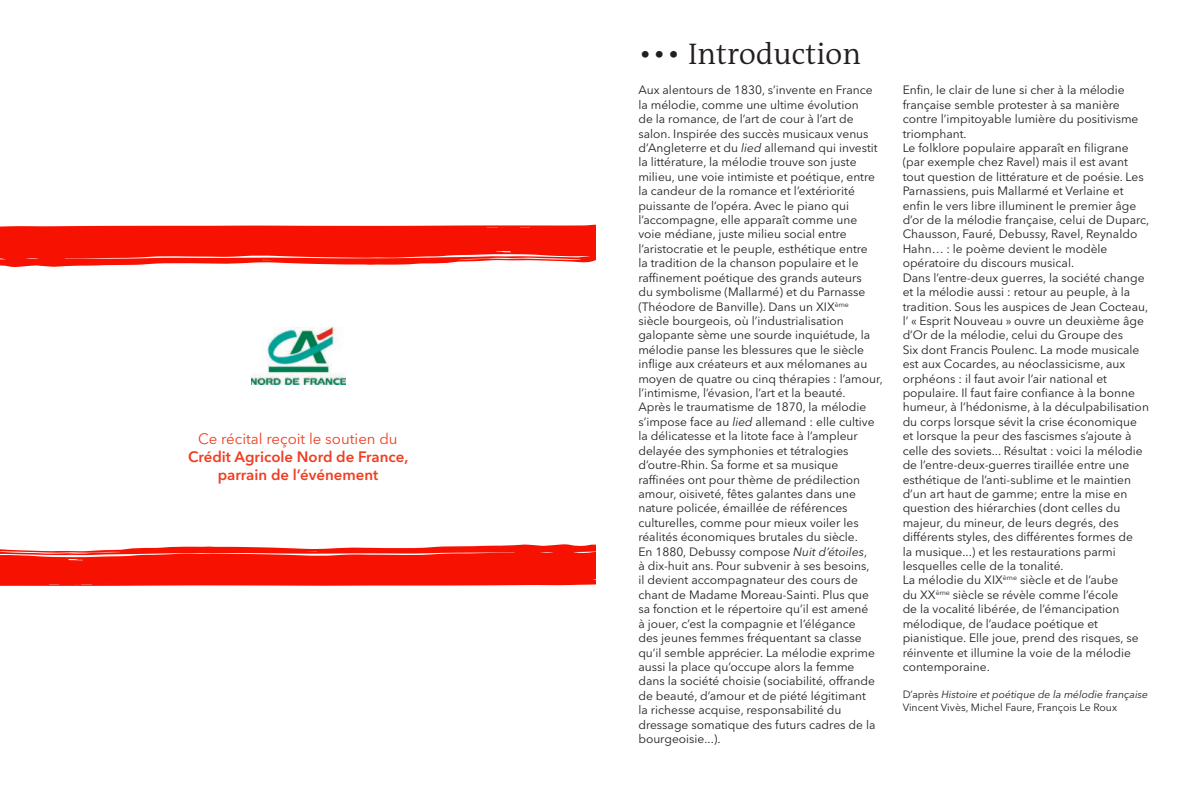
<style>
.page{position:relative;width:1192px;height:809px;background:#fff}
.page>*{position:absolute;margin:0;border:0;box-sizing:border-box;transform-origin:0 0}
.t1{font:300 30px "The Antiqua B W4";color:#231f20}
.t2{font:600 15px/18px "Avenir Next LT Pro";color:#ef3e22;text-align:center}
.t3{font:15px "Avenir Next LT Pro";color:#ef3e22}
.t4{font:12px/14.4px "Avenir Next LT Pro";color:#231f20}
.t5{font:10.5px/12.6px "Avenir Next LT Pro";color:#231f20}
.s1{font-size:33px}
.s2{font-style:italic}
</style>
<div class="page">
<svg style="left:0;top:544px;width:595px;height:42px;background:#f73021"></svg>
<svg style="left:0;top:224px;width:595px;height:43px;background:#f83526"></svg>
<img style="left:251px;top:327px;width:95px;height:57px">
<p class="t3" style="left:198px;top:430px;width:201px">Ce récital reçoit le soutien du</p>
<p class="t2" style="left:188px;top:447px;width:221px">Crédit Agricole Nord de France, parrain de l’événement</p>
<h1 class="t1" style="left:638px;top:34px;width:224px"><span class="s1">•••</span> Introduction</h1>
<p class="t4" style="left:638px;top:83px;width:246px">Aux alentours de 1830, s’invente en France la mélodie, comme une ultime évolution<br>de la romance, de l’art de cour à l’art de salon. Inspirée des succès musicaux venus d’Angleterre et du <span class="s2">lied</span> allemand qui investit la littérature, la mélodie trouve son juste milieu, une voie intimiste et poétique, entre la candeur de la romance et l’extériorité puissante de l’opéra. Avec le piano qui l’accompagne, elle apparaît comme une voie médiane, juste milieu social entre l’aristocratie et le peuple, esthétique entre<br>la tradition de la chanson populaire et le raffinement poétique des grands auteurs<br>du symbolisme (Mallarmé) et du Parnasse (Théodore de Banville). Dans un XIX<sup>ème </sup>siècle bourgeois, où l’industrialisation galopante sème une sourde inquiétude, la mélodie panse les blessures que le siècle inflige aux créateurs et aux mélomanes au moyen de quatre ou cinq thérapies : l’amour, l’intimisme, l’évasion, l’art et la beauté.<br>Après le traumatisme de 1870, la mélodie s’impose face au <span class="s2">lied</span> allemand : elle cultive la délicatesse et la litote face à l’ampleur delayée des symphonies et tétralogies d’outre-Rhin. Sa forme et sa musique raffinées ont pour thème de prédilection amour, oisiveté, fêtes galantes dans une nature policée, émaillée de références culturelles, comme pour mieux voiler les réalités économiques brutales du siècle.<br>En 1880, Debussy compose <span class="s2">Nuit d’étoiles</span>,<br>à dix-huit ans. Pour subvenir à ses besoins,<br>il devient accompagnateur des cours de chant de Madame Moreau-Sainti. Plus que sa fonction et le répertoire qu’il est amené<br>à jouer, c’est la compagnie et l’élégance<br>des jeunes femmes fréquentant sa classe qu’il semble apprécier. La mélodie exprime aussi la place qu’occupe alors la femme dans la société choisie (sociabilité, offrande de beauté, d’amour et de piété légitimant<br>la richesse acquise, responsabilité du dressage somatique des futurs cadres de la bourgeoisie...).</p>
<p class="t4" style="left:902px;top:83px;width:248px">Enfin, le clair de lune si cher à la mélodie française semble protester à sa manière contre l’impitoyable lumière du positivisme triomphant.<br>Le folklore populaire apparaît en filigrane (par exemple chez Ravel) mais il est avant tout question de littérature et de poésie. Les Parnassiens, puis Mallarmé et Verlaine et enfin le vers libre illuminent le premier âge d’or de la mélodie française, celui de Duparc, Chausson, Fauré, Debussy, Ravel, Reynaldo Hahn… : le poème devient le modèle opératoire du discours musical.<br>Dans l’entre-deux guerres, la société change et la mélodie aussi : retour au peuple, à la tradition. Sous les auspices de Jean Cocteau, l’ « Esprit Nouveau » ouvre un deuxième âge d’Or de la mélodie, celui du Groupe des<br>Six dont Francis Poulenc. La mode musicale est aux Cocardes, au néoclassicisme, aux orphéons : il faut avoir l’air national et populaire. Il faut faire confiance à la bonne humeur, à l’hédonisme, à la déculpabilisation du corps lorsque sévit la crise économique et lorsque la peur des fascismes s’ajoute à celle des soviets... Résultat : voici la mélodie de l’entre-deux-guerres tiraillée entre une esthétique de l’anti-sublime et le maintien d’un art haut de gamme; entre la mise en question des hiérarchies (dont celles du majeur, du mineur, de leurs degrés, des différents styles, des différentes formes de<br>la musique...) et les restaurations parmi lesquelles celle de la tonalité.<br>La mélodie du XIX<sup>ème</sup> siècle et de l’aube<br>du XX<sup>ème</sup> siècle se révèle comme l’école<br>de la vocalité libérée, de l’émancipation mélodique, de l’audace poétique et pianistique. Elle joue, prend des risques, se réinvente et illumine la voie de la mélodie contemporaine.</p>
<p class="t5" style="left:902px;top:687px;width:247px">D’après <span class="s2">Histoire et poétique de la mélodie française<br></span>Vincent Vivès, Michel Faure, François Le Roux</p>
</div>
